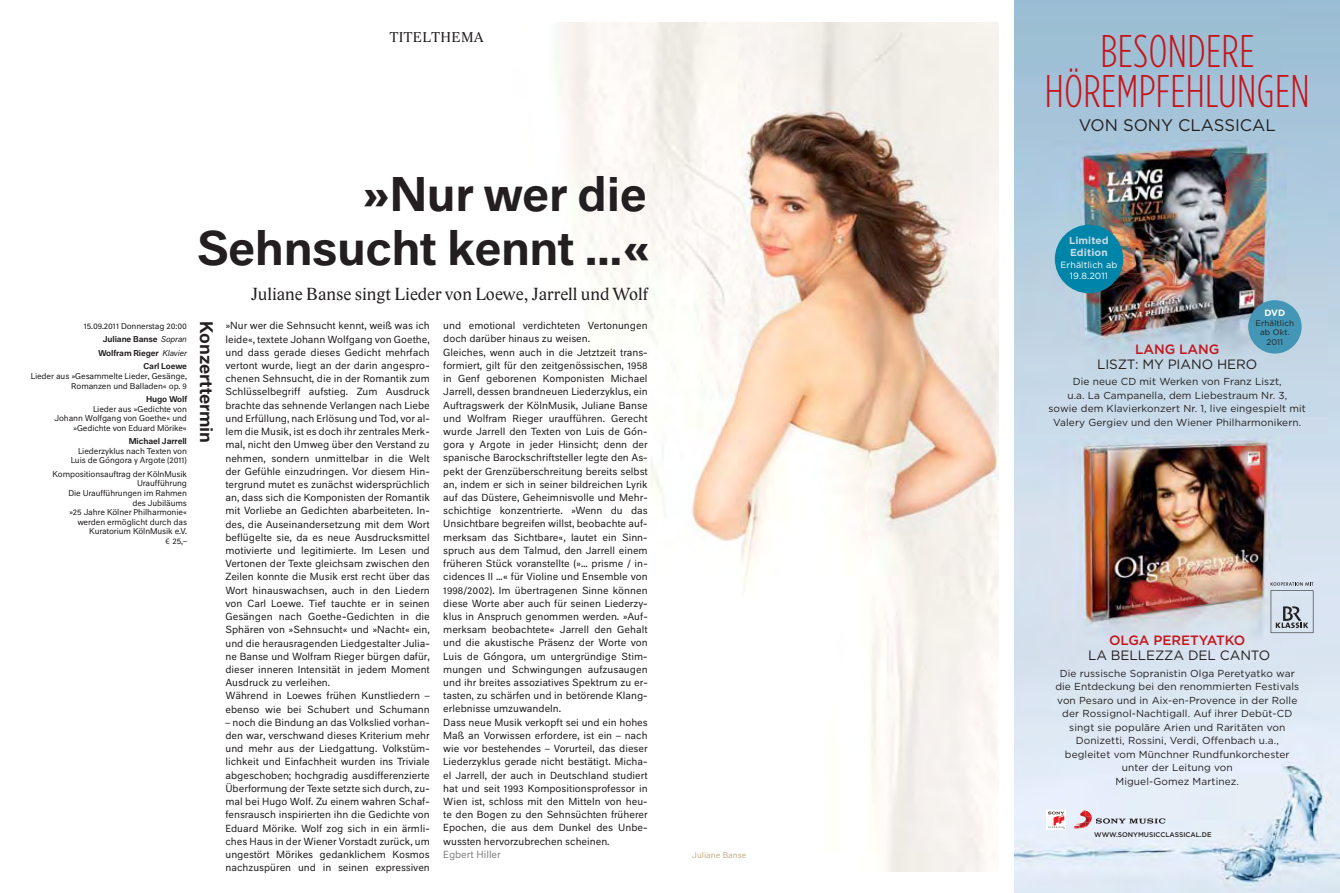
<style>
.page{position:relative;width:1340px;height:893px;background:#fff}
.page>*{position:absolute;margin:0;border:0;box-sizing:border-box;transform-origin:0 0}
.t1{font:300 45.68px/40.1px "Gotham Condensed";letter-spacing:.01em;color:#c4151c;text-align:center}
.t2{font:500 45px/54px "Neutral BP";letter-spacing:-.01em;color:#231f20;text-align:right}
.t3{font:18px "Lido STF";letter-spacing:.005em;color:#231f20}
.t4{font:500 16.88px "Neutral BP";letter-spacing:-.005em;color:#231f20}
.t5{font:16.65px "Gotham";color:#231f20}
.t6{font:14.62px "Lido STF";letter-spacing:.03em;color:#231f20}
.t7{font:13.5px "Gotham";letter-spacing:-.005em;color:#231f20}
.t8{font:500 13.5px "Gotham";letter-spacing:-.005em;color:#c4151c}
.t9{font:10.12px/13.5px "Gotham";letter-spacing:.01em;color:#231f20;text-align:center}
.t10{font:700 10.12px/12.2px "Gotham";letter-spacing:.01em;color:#c9dae4}
.t11{font:9.45px/13.3px "Neutral BP";color:#231f20}
.t12{font:9.45px "Neutral BP";color:#808285}
.t13{font:700 9.22px "Gotham";color:#fff}
.t14{font:9px/11.2px "Gotham";letter-spacing:.01em;color:#fff;text-align:center}
.t15{font:8.1px/9px "Gotham";letter-spacing:.01em;color:#231f20;text-align:center}
.t16{font:7.88px/9.5px "Neutral BP";letter-spacing:-.01em;color:#231f20;text-align:right}
.t17{font:500 7.88px/13.5px "Neutral BP";letter-spacing:-.015em;color:#231f20;text-align:right}
.t18{font:7.88px "Neutral BP";letter-spacing:.005em;color:#c7b18b}
.t19{font:500 6.75px "Gotham";color:#231f20}
.s1{font-weight:400}
.s2{font-weight:400;font-style:italic}
</style>
<div class="page">
<img style="left:556px;top:22px;width:442px;height:849px">
<img style="left:1014px;top:0;width:325px;height:893px">
<img style="left:1014px;top:434px;width:325px;height:340px">
<img style="left:1014px;top:140px;width:313px;height:295px">
<div style="left:1054px;top:225px;width:69px;height:68px;background:#0085a9;border-radius:50%"></div>
<div style="left:1248px;top:300px;width:53px;height:54px;background:#4396b5;border-radius:50%"></div>
<svg style="left:1270px;top:582px;width:43px;height:51px;background:#bcc4cf"></svg>
<div style="left:1046px;top:810px;width:19px;height:19px;background:#fff"></div>
<svg style="left:1048px;top:811px;width:16px;height:18px"></svg>
<svg style="left:1095px;top:818px;width:70px;height:6px"></svg>
<svg style="left:1076px;top:827px;width:8px;height:2px"></svg>
<h3 class="t6" style="left:390px;top:31px;width:95px">TITELTHEMA</h3>
<h1 class="t1" style="left:1044px;top:31px;width:266px">BESONDERE<br>HÖREMPFEHLUNGEN</h1>
<h3 class="t5" style="left:1078px;top:119px;width:199px">VON SONY CLASSICAL</h3>
<p class="t17" style="left:84px;top:320px;width:105px"><span class="s1">15.09.2011 Donnerstag 20:00<br></span>Juliane Banse <span class="s2">Sopran<br></span>Wolfram Rieger <span class="s2">Klavier<br></span>Carl Loewe</p>
<p class="t16" style="left:31px;top:372px;width:158px">Lieder aus »Gesammelte Lieder, Gesänge,<br>Romanzen und Balladen« op. 9</p>
<p class="t17" style="left:146px;top:393px;width:43px">Hugo Wolf</p>
<p class="t16" style="left:55px;top:405px;width:134px">Lieder aus »Gedichte von<br>Johann Wolfgang von Goethe« und »Gedichte von Eduard Mörike«</p>
<p class="t17" style="left:129px;top:435px;width:60px">Michael Jarrell</p>
<p class="t16" style="left:71px;top:447px;width:118px">Liederzyklus nach Texten von<br>Luis de Góngora y Argote (2011)</p>
<p class="t16" style="left:53px;top:470px;width:136px">Kompositionsauftrag der KölnMusik<br>Uraufführung<br>Die Uraufführungen im Rahmen<br>des Jubiläums<br>»25 Jahre Kölner Philharmonie« werden ermöglicht durch das<br>Kuratorium KölnMusik e.V.<br>€ 25,–</p>
<h2 class="t2" style="left:196px;top:171px;width:457px">»Nur wer die<br>Sehnsucht kennt …«</h2>
<h3 class="t3" style="left:251px;top:287px;width:398px">Juliane Banse singt Lieder von Loewe, Jarrell und Wolf</h3>
<p class="t11" style="left:225px;top:320px;width:206px">»Nur wer die Sehnsucht kennt, weiß was ich leide«, textete Johann Wolfgang von Goethe, und dass gerade dieses Gedicht mehrfach vertont wurde, liegt an der darin angespro&shy;chenen Sehnsucht, die in der Romantik zum Schlüsselbegriff aufstieg. Zum Ausdruck brachte das sehnende Verlangen nach Liebe und Erfüllung, nach Erlösung und Tod, vor al&shy;lem die Musik, ist es doch ihr zentrales Merk&shy;mal, nicht den Umweg über den Verstand zu nehmen, sondern unmittelbar in die Welt der Gefühle einzudringen. Vor diesem Hin&shy;tergrund mutet es zunächst widersprüchlich an, dass sich die Komponisten der Romantik mit Vorliebe an Gedichten abarbeiteten. In&shy;des, die Auseinandersetzung mit dem Wort beflügelte sie, da es neue Ausdrucksmittel motivierte und legitimierte. Im Lesen und Vertonen der Texte gleichsam zwischen den Zeilen konnte die Musik erst recht über das Wort hinauswachsen, auch in den Liedern von Carl Loewe. Tief tauchte er in seinen Gesängen nach Goethe-Gedichten in die Sphären von »Sehnsucht« und »Nacht« ein, und die herausragenden Liedgestalter Julia&shy;ne Banse und Wolfram Rieger bürgen dafür, dieser inneren Intensität in jedem Moment Ausdruck zu verleihen.<br>Während in Loewes frühen Kunstliedern – ebenso wie bei Schubert und Schumann</p>
<p class="t11" style="left:225px;top:716px;width:206px;text-align:justify">– noch die Bindung an das Volkslied vorhan&shy;den war, verschwand dieses Kriterium mehr und mehr aus der Liedgattung. Volkstüm&shy;lichkeit und Einfachheit wurden ins Triviale abgeschoben; hochgradig ausdifferenzierte Überformung der Texte setzte sich durch, zu&shy;mal bei Hugo Wolf. Zu einem wahren Schaf&shy;fensrausch inspirierten ihn die Gedichte von Eduard Mörike. Wolf zog sich in ein ärmli&shy;ches Haus in der Wiener Vorstadt zurück, um ungestört Mörikes gedanklichem Kosmos nachzuspüren und in seinen expressiven</p>
<p class="t11" style="left:443px;top:320px;width:206px">und emotional verdichteten Vertonungen doch darüber hinaus zu weisen.<br>Gleiches, wenn auch in die Jetztzeit trans&shy;formiert, gilt für den zeitgenössischen, 1958 in Genf geborenen Komponisten Michael Jarrell, dessen brandneuen Liederzyklus, ein Auftragswerk der KölnMusik, Juliane Banse und Wolfram Rieger uraufführen. Gerecht wurde Jarrell den Texten von Luis de Gón&shy;gora y Argote in jeder Hinsicht; denn der spanische Barockschriftsteller legte den As&shy;pekt der Grenzüberschreitung bereits selbst an, indem er sich in seiner bildreichen Lyrik auf das Düstere, Geheimnisvolle und Mehr&shy;schichtige konzentrierte. »Wenn du das Unsichtbare begreifen willst, beobachte auf&shy;merksam das Sichtbare«, lautet ein Sinn&shy;spruch aus dem Talmud, den Jarrell einem früheren Stück voranstellte (»… prisme / in&shy;cidences II …« für Violine und Ensemble von 1998/2002). Im übertragenen Sinne können diese Worte aber auch für seinen Liederzy&shy;klus in Anspruch genommen werden. »Auf&shy;merksam beobachtete« Jarrell den Gehalt und die akustische Präsenz der Worte von Luis de Góngora, um untergründige Stim&shy;mungen und Schwingungen aufzusaugen und ihr breites assoziatives Spektrum zu er&shy;tasten, zu schärfen und in betörende Klang&shy;erlebnisse umzuwandeln.<br>Dass neue Musik verkopft sei und ein hohes Maß an Vorwissen erfordere, ist ein – nach wie vor bestehendes – Vorurteil, das dieser Liederzyklus gerade nicht bestätigt. Micha&shy;el Jarrell, der auch in Deutschland studiert hat und seit 1993 Kompositionsprofessor in Wien ist, schloss mit den Mitteln von heu&shy;te den Bogen zu den Sehnsüchten früherer Epochen, die aus dem Dunkel des Unbe&shy;wussten hervorzubrechen scheinen.</p>
<p class="t12" style="left:443px;top:850px;width:59px">Egbert Hiller</p>
<h3 class="t4" style="left:214px;top:321px;width:124px;rotate:90deg">Konzerttermin</h3>
<p class="t18" style="left:692px;top:851px;width:56px">Juliane Banse</p>
<p class="t10" style="left:1069px;top:235px;width:41px">Limited<br>Edition</p>
<p class="t14" style="left:1060px;top:259px;width:58px">Erhältlich ab<br>19.8.2011</p>
<p class="t13" style="left:1264px;top:307px;width:22px">DVD</p>
<p class="t15" style="left:1255px;top:319px;width:40px">Erhältlich ab Okt.</p>
<p class="t15" style="left:1266px;top:338px;width:18px">2011</p>
<p class="t9" style="left:1048px;top:376px;width:259px">Die neue CD mit Werken von Franz Liszt,<br>u.a. La Campanella, dem Liebestraum Nr. 3,<br>sowie dem Klavierkonzert Nr. 1, live eingespielt mit Valery Gergiev und den Wiener Philharmonikern.</p>
<h3 class="t8" style="left:1135px;top:345px;width:85px">LANG LANG</h3>
<h3 class="t7" style="left:1097px;top:359px;width:162px">LISZT: MY PIANO HERO</h3>
<h3 class="t8" style="left:1109px;top:635px;width:138px">OLGA PERETYATKO</h3>
<h3 class="t7" style="left:1088px;top:650px;width:184px">LA BELLEZZA DEL CANTO</h3>
<p class="t9" style="left:1055px;top:667px;width:245px">Die russische Sopranistin Olga Peretyatko war die Entdeckung bei den renommierten Festivals von Pesaro und in Aix-en-Provence in der Rolle der Rossignol-Nachtigall. Auf ihrer Debüt-CD singt sie populäre Arien und Raritäten von Donizetti, Rossini, Verdi, Offenbach u.a., begleitet vom Münchner Rundfunkorchester unter der Leitung von<br>Miguel-Gomez Martinez.</p>
<p class="t19" style="left:1094px;top:832px;width:119px">WWW.SONYMUSICCLASSICAL.DE</p>
</div>
